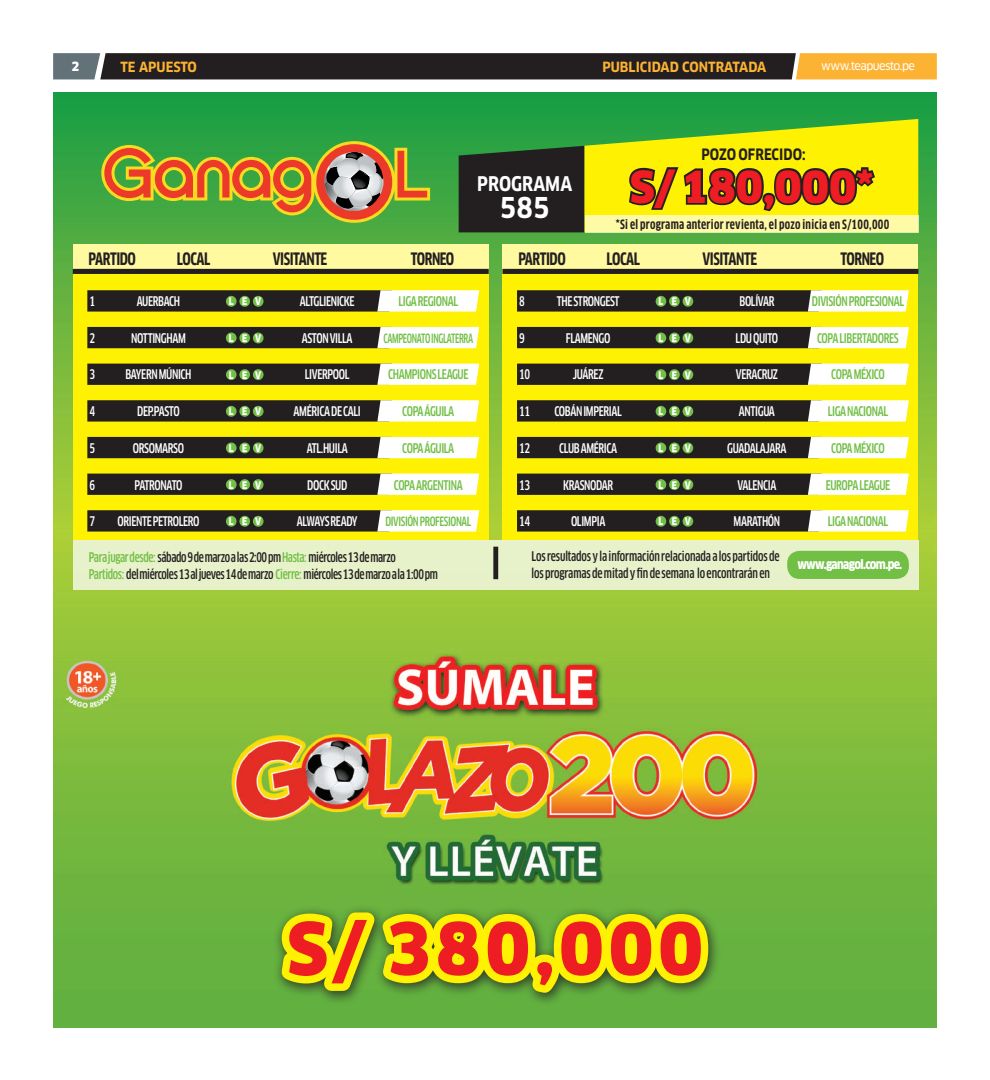
<style>
.page{position:relative;width:990px;height:1080px;background:#fff}
.page>*{position:absolute;margin:0;border:0;box-sizing:border-box;transform-origin:0 0}
.t1{font:900 70.62px "Clan";letter-spacing:.065em;color:#ee1d23}
.t2{font:900 43.12px "Clan";letter-spacing:-.005em;color:#ee1d23}
.t3{font:700 28px "Clan Narrow";color:#fff}
.t4{font:700 19.75px "Clan Narrow";letter-spacing:.005em;color:#fff;scale:.9 1}
.t5{font:700 16.75px "Clan Cond";letter-spacing:-.03em;color:#231f20}
.t6{font:700 15.38px "Clan Narrow";letter-spacing:.005em;color:#231f20;scale:.9 1}
.t7{font:700 13.75px "Clan Narrow";color:#fcb333}
.t8{font:500 13px "Clan Cond";letter-spacing:-.03em;color:#fff}
.t9{font:500 13px "Clan Cond";letter-spacing:-.03em;color:#71bf44}
.t10{font:500 13px/17.8px "Clan Cond";letter-spacing:-.03em;color:#231f20}
.t11{font:500 13px/17.8px "Clan Cond";letter-spacing:-.01em;color:#231f20}
.t12{font:900 12.62px "Clan Narrow";letter-spacing:-.055em;color:#fff;scale:.9 1}
.t13{font:700 12.5px "Clan Cond";letter-spacing:.02em;color:#231f20}
.t14{font:500 12.5px "Clan Cond";letter-spacing:-.03em;color:#71bf44;scale:.88 1}
.t15{font:500 12.5px "Clan Cond";letter-spacing:-.03em;color:#71bf44}
.t16{font:900 12.5px "Clan";color:#fff}
.t17{font:11.25px "Clan News";letter-spacing:-.055em;color:#fff}
.t18{font:900 10.25px "Clan Narrow";letter-spacing:.89em;color:#fff;scale:.9 1}
.s1{color:#71bf44}
</style>
<div class="page">
<svg style="left:53px;top:53px;width:884px;height:26px;background:#4b3d2b"></svg>
<img style="left:53px;top:93px;width:884px;height:934px">
<div style="left:272px;top:904px;width:449px;height:103px;background:#62b140"></div>
<svg style="left:273px;top:901px;width:443px;height:101px"></svg>
<svg style="left:459px;top:119px;width:459px;height:113px;background:#919f16"></svg>
<div style="left:585px;top:215px;width:333px;height:17px;background:#fffaa5"></div>
<svg style="left:101px;top:141px;width:329px;height:82px;background:#8e933f"></svg>
<div style="left:73px;top:540px;width:845px;height:50px;background:#e7f1ca"></div>
<div style="left:493px;top:547px;width:5px;height:32px;background:#231f20"></div>
<div style="left:787px;top:551px;width:122px;height:28px;background:#71bf44;border-radius:12px"></div>
<div style="left:73px;top:244px;width:416px;height:296px;background:#fff101"></div>
<div style="left:73px;top:244px;width:416px;height:26px;background:#fff9a0"></div>
<div style="left:73px;top:269px;width:416px;height:5px;background:#231f20"></div>
<svg style="left:87px;top:290px;width:392px;height:22px;background:#626156"></svg>
<svg style="left:87px;top:327px;width:392px;height:21px;background:#5d5d59"></svg>
<svg style="left:87px;top:364px;width:392px;height:21px;background:#5e5e58"></svg>
<svg style="left:87px;top:400px;width:392px;height:22px;background:#626156"></svg>
<svg style="left:87px;top:437px;width:392px;height:21px;background:#5d5d59"></svg>
<svg style="left:87px;top:474px;width:392px;height:21px;background:#5e5e58"></svg>
<svg style="left:87px;top:510px;width:392px;height:22px;background:#626156"></svg>
<div style="left:502px;top:244px;width:416px;height:296px;background:#fff101"></div>
<div style="left:502px;top:244px;width:416px;height:26px;background:#fff9a0"></div>
<div style="left:502px;top:269px;width:416px;height:5px;background:#231f20"></div>
<svg style="left:517px;top:290px;width:392px;height:22px;background:#626155"></svg>
<svg style="left:517px;top:327px;width:392px;height:21px;background:#5d5c58"></svg>
<svg style="left:517px;top:364px;width:392px;height:21px;background:#5d5d58"></svg>
<svg style="left:517px;top:400px;width:392px;height:22px;background:#626156"></svg>
<svg style="left:517px;top:437px;width:392px;height:21px;background:#5d5c58"></svg>
<svg style="left:517px;top:474px;width:392px;height:21px;background:#5d5d58"></svg>
<svg style="left:517px;top:510px;width:392px;height:22px;background:#626156"></svg>
<p class="t16" style="left:71px;top:59px;width:9px">2</p>
<p class="t7" style="left:120px;top:59px;width:78px">TE APUESTO</p>
<p class="t7" style="left:602px;top:59px;width:165px">PUBLICIDAD CONTRATADA</p>
<p class="t17" style="left:821px;top:59px;width:95px">www.teapuesto.pe</p>
<h3 class="t4" style="left:477px;top:172px;width:107px">PROGRAMA</h3>
<h3 class="t3" style="left:500px;top:190px;width:51px">585</h3>
<p class="t6" style="left:702px;top:145px;width:117px">POZO OFRECIDO:</p>
<h2 class="t2" style="left:630px;top:160px;width:245px">S/ 180,000*</h2>
<p class="t13" style="left:616px;top:217px;width:275px">*Si el programa anterior revienta, el pozo inicia en S/100,000</p>
<p class="t5" style="left:89px;top:248px;width:49px">PARTIDO</p>
<p class="t5" style="left:177px;top:248px;width:35px">LOCAL</p>
<p class="t5" style="left:273px;top:248px;width:56px">VISITANTE</p>
<p class="t5" style="left:411px;top:248px;width:45px">TORNEO</p>
<p class="t18" style="left:229px;top:295px;width:37px">LEV</p>
<p class="t18" style="left:229px;top:332px;width:37px">LEV</p>
<p class="t18" style="left:229px;top:368px;width:37px">LEV</p>
<p class="t18" style="left:229px;top:405px;width:37px">LEV</p>
<p class="t18" style="left:229px;top:442px;width:37px">LEV</p>
<p class="t18" style="left:229px;top:478px;width:37px">LEV</p>
<p class="t18" style="left:229px;top:515px;width:37px">LEV</p>
<p class="t8" style="left:90px;top:293px;width:7px">1</p>
<p class="t8" style="left:137px;top:293px;width:45px">AUERBACH</p>
<p class="t8" style="left:300px;top:293px;width:56px">ALTGLIENICKE</p>
<p class="t9" style="left:398px;top:293px;width:61px">LIGA REGIONAL</p>
<p class="t8" style="left:90px;top:330px;width:7px">2</p>
<p class="t8" style="left:131px;top:330px;width:56px">NOTTINGHAM</p>
<p class="t8" style="left:302px;top:330px;width:52px">ASTON VILLA</p>
<p class="t14" style="left:383px;top:330px;width:104px">CAMPEONATO INGLATERRA</p>
<p class="t8" style="left:90px;top:367px;width:7px">3</p>
<p class="t8" style="left:125px;top:367px;width:68px">BAYERN MÚNICH</p>
<p class="t8" style="left:305px;top:367px;width:46px">LIVERPOOL</p>
<p class="t9" style="left:388px;top:367px;width:82px">CHAMPIONS LEAGUE</p>
<p class="t8" style="left:90px;top:403px;width:7px">4</p>
<p class="t8" style="left:137px;top:403px;width:44px">DEP.PASTO</p>
<p class="t8" style="left:294px;top:403px;width:69px">AMÉRICA DE CALI</p>
<p class="t9" style="left:402px;top:403px;width:54px">COPA ÁGUILA</p>
<p class="t8" style="left:90px;top:440px;width:7px">5</p>
<p class="t8" style="left:133px;top:440px;width:53px">ORSOMARSO</p>
<p class="t8" style="left:307px;top:440px;width:43px">ATL.HUILA</p>
<p class="t9" style="left:402px;top:440px;width:54px">COPA ÁGUILA</p>
<p class="t8" style="left:90px;top:477px;width:7px">6</p>
<p class="t8" style="left:135px;top:477px;width:50px">PATRONATO</p>
<p class="t8" style="left:307px;top:477px;width:42px">DOCK SUD</p>
<p class="t9" style="left:394px;top:477px;width:70px">COPA ARGENTINA</p>
<p class="t8" style="left:90px;top:514px;width:7px">7</p>
<p class="t8" style="left:117px;top:514px;width:84px">ORIENTE PETROLERO</p>
<p class="t8" style="left:297px;top:514px;width:62px">ALWAYS READY</p>
<p class="t15" style="left:385px;top:514px;width:87px">DIVISIÓN PROFESIONAL</p>
<p class="t10" style="left:89px;top:548px;width:351px"><span class="s1">Para jugar desde:</span> sábado 9 de marzo a las 2:00 pm<span class="s1">Hasta:</span> miércoles 13 de marzo<br><span class="s1">Partidos:</span> del miércoles 13 al jueves 14 de marzo <span class="s1">Cierre:</span> miércoles 13 de marzo a la 1:00 pm</p>
<p class="t5" style="left:518px;top:248px;width:49px">PARTIDO</p>
<p class="t5" style="left:607px;top:248px;width:35px">LOCAL</p>
<p class="t5" style="left:702px;top:248px;width:56px">VISITANTE</p>
<p class="t5" style="left:841px;top:248px;width:45px">TORNEO</p>
<p class="t18" style="left:659px;top:295px;width:37px">LEV</p>
<p class="t18" style="left:659px;top:332px;width:37px">LEV</p>
<p class="t18" style="left:659px;top:368px;width:37px">LEV</p>
<p class="t18" style="left:659px;top:405px;width:37px">LEV</p>
<p class="t18" style="left:659px;top:442px;width:37px">LEV</p>
<p class="t18" style="left:659px;top:478px;width:37px">LEV</p>
<p class="t18" style="left:659px;top:515px;width:37px">LEV</p>
<p class="t8" style="left:519px;top:293px;width:7px">8</p>
<p class="t8" style="left:557px;top:293px;width:64px">THE STRONGEST</p>
<p class="t8" style="left:739px;top:293px;width:36px">BOLÍVAR</p>
<p class="t9" style="left:812px;top:293px;width:94px">DIVISIÓN PROFESIONAL</p>
<p class="t8" style="left:519px;top:330px;width:7px">9</p>
<p class="t8" style="left:566px;top:330px;width:46px">FLAMENGO</p>
<p class="t8" style="left:736px;top:330px;width:44px">LDU QUITO</p>
<p class="t9" style="left:817px;top:330px;width:83px">COPA LIBERTADORES</p>
<p class="t8" style="left:519px;top:367px;width:13px">10</p>
<p class="t8" style="left:573px;top:367px;width:32px">JUÁREZ</p>
<p class="t8" style="left:736px;top:367px;width:43px">VERACRUZ</p>
<p class="t9" style="left:831px;top:367px;width:55px">COPA MÉXICO</p>
<p class="t8" style="left:519px;top:403px;width:13px">11</p>
<p class="t8" style="left:555px;top:403px;width:69px">COBÁN IMPERIAL</p>
<p class="t8" style="left:739px;top:403px;width:38px">ANTIGUA</p>
<p class="t9" style="left:828px;top:403px;width:62px">LIGA NACIONAL</p>
<p class="t8" style="left:519px;top:440px;width:13px">12</p>
<p class="t8" style="left:559px;top:440px;width:60px">CLUB AMÉRICA</p>
<p class="t8" style="left:727px;top:440px;width:61px">GUADALAJARA</p>
<p class="t9" style="left:831px;top:440px;width:55px">COPA MÉXICO</p>
<p class="t8" style="left:519px;top:477px;width:13px">13</p>
<p class="t8" style="left:563px;top:477px;width:52px">KRASNODAR</p>
<p class="t8" style="left:737px;top:477px;width:41px">VALENCIA</p>
<p class="t9" style="left:826px;top:477px;width:66px">EUROPA LEAGUE</p>
<p class="t8" style="left:519px;top:514px;width:13px">14</p>
<p class="t8" style="left:571px;top:514px;width:36px">OLIMPIA</p>
<p class="t8" style="left:734px;top:514px;width:48px">MARATHÓN</p>
<p class="t9" style="left:828px;top:514px;width:62px">LIGA NACIONAL</p>
<p class="t11" style="left:532px;top:547px;width:250px">Los resultados y la información relacionada a los partidos de los programas de mitad y fin de semana lo encontrarán en</p>
<p class="t12" style="left:797px;top:557px;width:118px">www.ganagol.com.pe.</p>
<h1 class="t1" style="left:287px;top:905px;width:418px">S/ 380,000</h1>
</div>
